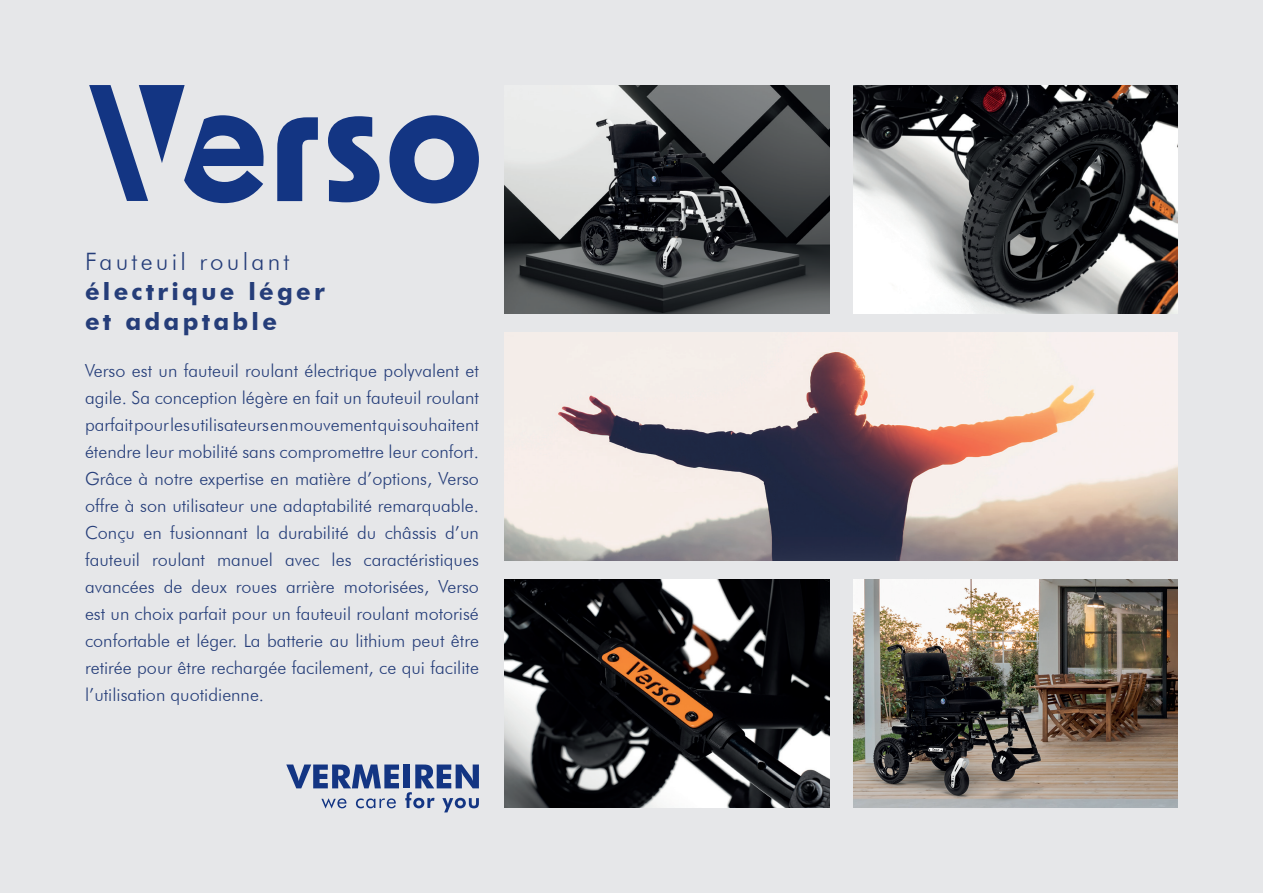
<style>
.page{position:relative;width:1263px;height:893px;background:#e6e7e9}
.page>*{position:absolute;margin:0;border:0;box-sizing:border-box;transform-origin:0 0}
.t1{font:700 24px "Futura BT";letter-spacing:.135em;color:#253d79}
.t2{font:300 24px "Futura BT";letter-spacing:.135em;color:#253d79}
.t3{font:300 18px/27px "Futura BT";color:#253d79;text-align:justify}
</style>
<div class="page">
<img style="left:504px;top:579px;width:325px;height:229px">
<img style="left:504px;top:85px;width:325px;height:229px">
<img style="left:853px;top:579px;width:325px;height:229px">
<img style="left:853px;top:85px;width:325px;height:229px">
<img style="left:504px;top:332px;width:674px;height:229px">
<svg style="left:89px;top:85px;width:175px;height:118px"></svg>
<svg style="left:277px;top:117px;width:41px;height:84px"></svg>
<svg style="left:328px;top:116px;width:51px;height:86px"></svg>
<svg style="left:389px;top:115px;width:90px;height:88px"></svg>
<svg style="left:286px;top:764px;width:113px;height:24px"></svg>
<div style="left:403px;top:764px;width:7px;height:24px;background:#133583"></div>
<svg style="left:321px;top:798px;width:25px;height:10px"></svg>
<svg style="left:356px;top:798px;width:40px;height:10px"></svg>
<svg style="left:405px;top:764px;width:74px;height:48px"></svg>
<p class="t2" style="left:85px;top:247px;width:206px">Fauteuil roulant</p>
<p class="t1" style="left:85px;top:277px;width:241px">électrique léger</p>
<p class="t1" style="left:85px;top:307px;width:193px">et adaptable</p>
<p class="t3" style="left:85px;top:357px;width:395px">Verso est un fauteuil roulant électrique polyvalent et agile. Sa conception légère en fait un fauteuil roulant parfait pour les utilisateurs en mouvement qui souhaitent étendre leur mobilité sans compromettre leur confort.<br>Grâce à notre expertise en matière d’options, Verso offre à son utilisateur une adaptabilité remarquable.<br>Conçu en fusionnant la durabilité du châssis d’un fauteuil roulant manuel avec les caractéristiques avancées de deux roues arrière motorisées, Verso est un choix parfait pour un fauteuil roulant motorisé confortable et léger. La batterie au lithium peut être retirée pour être rechargée facilement, ce qui facilite l’utilisation quotidienne.</p>
</div>
